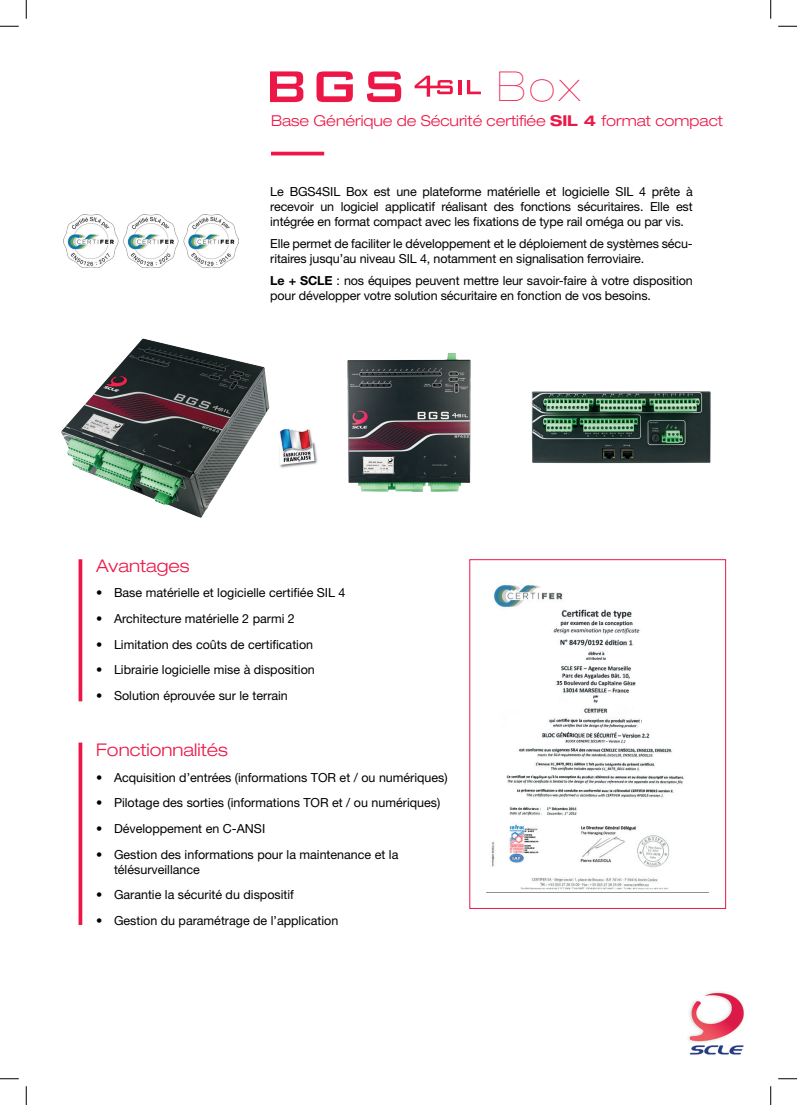
<style>
.page{position:relative;width:797px;height:1105px;background:#fff}
.page>*{position:absolute;margin:0;border:0;box-sizing:border-box;transform-origin:0 0}
.t1{font:200 expanded 41.25px "Helvetica Neue LT Std";color:#ed1747}
.t2{font:300 expanded 17.5px "Helvetica Neue LT Std";color:#ed1747}
.t3{font:300 expanded 15px "Helvetica Neue LT Std";color:#ed1747}
.t4{font:12.5px/15px "Helvetica Neue LT Std";color:#000}
.s1{font-weight:700}
</style>
<div class="page">
<img style="left:61px;top:338px;width:209px;height:180px">
<img style="left:688px;top:991px;width:56px;height:64px">
<hr style="left:271px;top:152px;width:53px;height:3px;background:#ed1747">
<hr style="left:79px;top:559px;width:3px;height:142px;background:#ed1747">
<hr style="left:79px;top:742px;width:3px;height:183px;background:#ed1747">
<svg style="left:270px;top:71px;width:33px;height:31px"></svg>
<svg style="left:316px;top:71px;width:37px;height:31px"></svg>
<svg style="left:367px;top:71px;width:34px;height:31px"></svg>
<svg style="left:414px;top:76px;width:39px;height:21px"></svg>
<hr style="left:458px;top:80px;width:3px;height:14px;background:#ed1747">
<svg style="left:467px;top:80px;width:14px;height:14px"></svg>
<img style="left:63px;top:214px;width:175px;height:53px">
<img style="left:491px;top:584px;width:193px;height:306px">
<div style="left:469px;top:559px;width:257px;height:350px;border:1px solid #ed1747"></div>
<img style="left:279px;top:429px;width:39px;height:39px">
<img style="left:347px;top:353px;width:124px;height:139px">
<img style="left:531px;top:391px;width:180px;height:73px">
<svg style="left:0;top:25px;width:19px;height:2px"></svg>
<svg style="left:778px;top:25px;width:19px;height:2px"></svg>
<svg style="left:0;top:1078px;width:19px;height:1px"></svg>
<svg style="left:778px;top:1078px;width:19px;height:1px"></svg>
<svg style="left:25px;top:0;width:2px;height:19px"></svg>
<svg style="left:25px;top:1086px;width:2px;height:19px"></svg>
<svg style="left:770px;top:0;width:1px;height:19px"></svg>
<svg style="left:770px;top:1086px;width:1px;height:19px"></svg>
<h1 class="t1" style="left:497px;top:62px;width:85px">Box</h1>
<p class="t3" style="left:271px;top:112px;width:453px">Base Générique de Sécurité certifiée <span class="s1">SIL 4</span> format compact</p>
<p class="t4" style="left:270px;top:184px;width:424px;text-align:justify">Le BGS4SIL Box est une plateforme matérielle et logicielle SIL 4 prête à recevoir un logiciel applicatif réalisant des fonctions sécuritaires. Elle est intégrée en format compact avec les fixations de type rail oméga ou par vis.</p>
<p class="t4" style="left:270px;top:236px;width:424px">Elle permet de faciliter le développement et le déploiement de systèmes sécu&shy;ritaires jusqu’au niveau SIL 4, notamment en signalisation ferroviaire.</p>
<p class="t4" style="left:270px;top:273px;width:424px"><span class="s1">Le + SCLE</span> : nos équipes peuvent mettre leur savoir-faire à votre disposition pour développer votre solution sécuritaire en fonction de vos besoins.</p>
<h2 class="t2" style="left:96px;top:555px;width:95px">Avantages</h2>
<p class="t4" style="left:96px;top:585px;width:251px">• Base matérielle et logicielle certifiée SIL 4</p>
<p class="t4" style="left:96px;top:611px;width:200px">• Architecture matérielle 2 parmi 2</p>
<p class="t4" style="left:96px;top:636px;width:218px">• Limitation des coûts de certification</p>
<p class="t4" style="left:96px;top:662px;width:220px">• Librairie logicielle mise à disposition</p>
<p class="t4" style="left:96px;top:688px;width:193px">• Solution éprouvée sur le terrain</p>
<h2 class="t2" style="left:96px;top:739px;width:133px">Fonctionnalités</h2>
<p class="t4" style="left:96px;top:770px;width:353px">• Acquisition d’entrées (informations TOR et / ou numériques)</p>
<p class="t4" style="left:96px;top:795px;width:345px">• Pilotage des sorties (informations TOR et / ou numériques)</p>
<p class="t4" style="left:96px;top:821px;width:170px">• Développement en C-ANSI</p>
<p class="t4" style="left:114px;top:846px;width:286px;text-indent:-18px">• Gestion des informations pour la maintenance et la télésurveillance</p>
<p class="t4" style="left:96px;top:887px;width:199px">• Garantie la sécurité du dispositif</p>
<p class="t4" style="left:96px;top:913px;width:244px">• Gestion du paramétrage de l’application</p>
</div>
